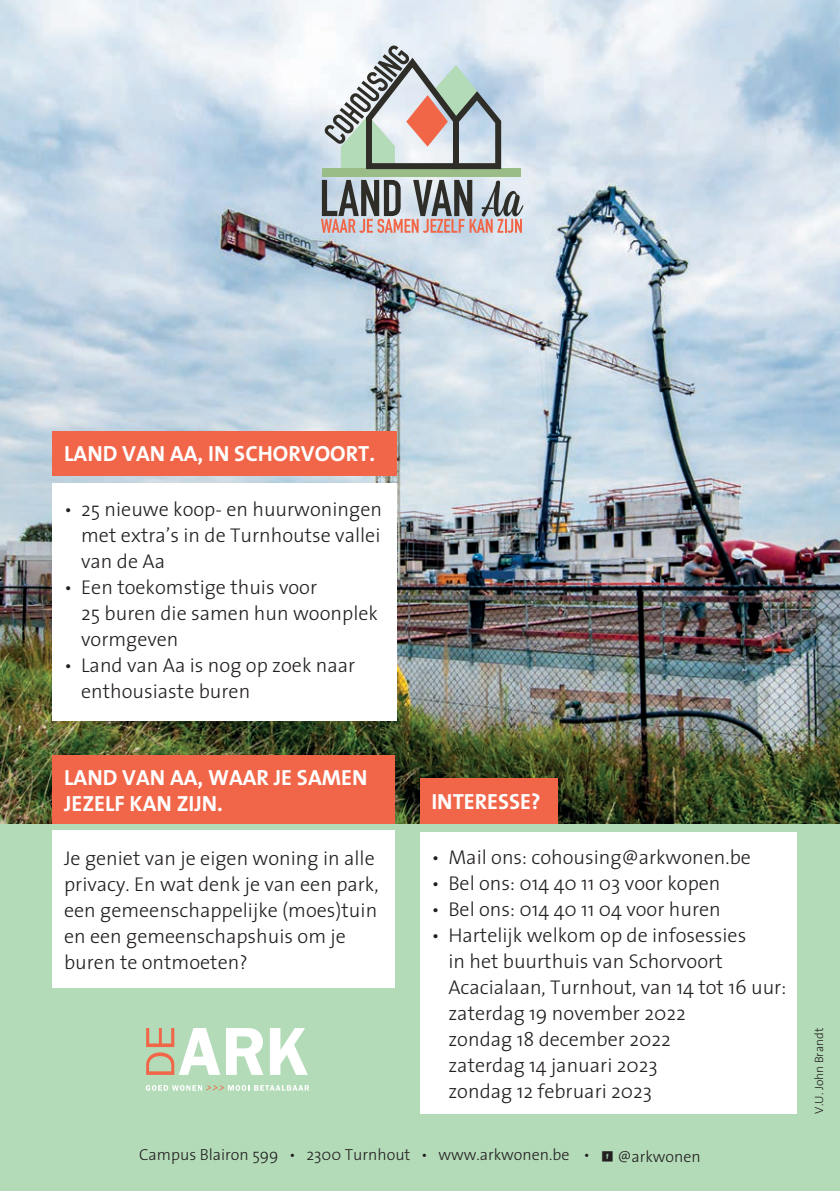
<style>
.page{position:relative;width:840px;height:1191px;background:#fff}
.page>*{position:absolute;margin:0;border:0;box-sizing:border-box;transform-origin:0 0}
.t1{font:700 22px/26px "The Sans";color:#fff}
.t2{font:300 20px/26px "The Sans";color:#231f20}
.t3{font:300 16px "The Sans";color:#231f20}
.t4{font:300 12px "The Sans";color:#231f20}
.s1{font-family:"socialtype";font-weight:400}
</style>
<div class="page">
<div style="left:0;top:736px;width:839px;height:455px;background:#b3dbb8"></div>
<img style="left:0;top:0;width:839px;height:823px">
<div style="left:52px;top:483px;width:344px;height:237px;background:#fff"></div>
<div style="left:52px;top:431px;width:344px;height:45px;background:#f16649"></div>
<div style="left:52px;top:830px;width:343px;height:158px;background:#fff"></div>
<div style="left:52px;top:755px;width:343px;height:68px;background:#f16649"></div>
<div style="left:420px;top:778px;width:137px;height:45px;background:#f16649"></div>
<div style="left:420px;top:831px;width:375px;height:282px;background:#fff"></div>
<div style="left:321px;top:168px;width:199px;height:9px;background:#9abd88"></div>
<svg style="left:321px;top:180px;width:202px;height:53px;background:#a79ea0"></svg>
<svg style="left:324px;top:45px;width:177px;height:124px;background:#babebd"></svg>
<svg style="left:226px;top:1028px;width:37px;height:46px"></svg>
<svg style="left:270px;top:1028px;width:38px;height:46px"></svg>
<svg style="left:146px;top:1028px;width:74px;height:46px"></svg>
<svg style="left:146px;top:1085px;width:163px;height:5px"></svg>
<p class="t1" style="left:64px;top:440px;width:312px">LAND VAN AA, IN SCHORVOORT.</p>
<p class="t2" style="left:81px;top:495px;width:302px;text-align:justify;text-indent:-17px">• 25 nieuwe koop- en huurwoningen met extra’s in de Turnhoutse vallei van de Aa</p>
<p class="t2" style="left:81px;top:573px;width:298px;text-indent:-17px">• Een toekomstige thuis voor<br>25 buren die samen hun woonplek vormgeven</p>
<p class="t2" style="left:81px;top:651px;width:275px;text-indent:-17px">• Land van Aa is nog op zoek naar enthousiaste buren</p>
<p class="t1" style="left:64px;top:763px;width:305px">LAND VAN AA, WAAR JE SAMEN<br>JEZELF KAN ZIJN.</p>
<p class="t2" style="left:64px;top:844px;width:316px">Je geniet van je eigen woning in alle privacy. En wat denk je van een park, een gemeenschappelijke (moes)tuin en een gemeenschapshuis om je buren te ontmoeten?</p>
<p class="t1" style="left:431px;top:788px;width:111px">INTERESSE?</p>
<p class="t2" style="left:431px;top:843px;width:321px">• Mail ons: cohousing@arkwonen.be</p>
<p class="t2" style="left:431px;top:869px;width:290px">• Bel ons: 014 40 11 03 voor kopen</p>
<p class="t2" style="left:431px;top:895px;width:291px">• Bel ons: 014 40 11 04 voor huren</p>
<p class="t2" style="left:448px;top:921px;width:339px;text-indent:-17px">• Hartelijk welkom op de infosessies<br>in het buurthuis van Schorvoort<br>Acacialaan, Turnhout, van 14 tot 16 uur: zaterdag 19 november 2022<br>zondag 18 december 2022<br>zaterdag 14 januari 2023<br>zondag 12 februari 2023</p>
<p class="t3" style="left:139px;top:1141px;width:563px">Campus Blairon 599 • 2300 Turnhout • www.arkwonen.be • <span class="s1">b</span> @arkwonen</p>
<p class="t4" style="left:808px;top:1113px;width:87px;rotate:-90deg">V.U. John Brandt</p>
</div>
